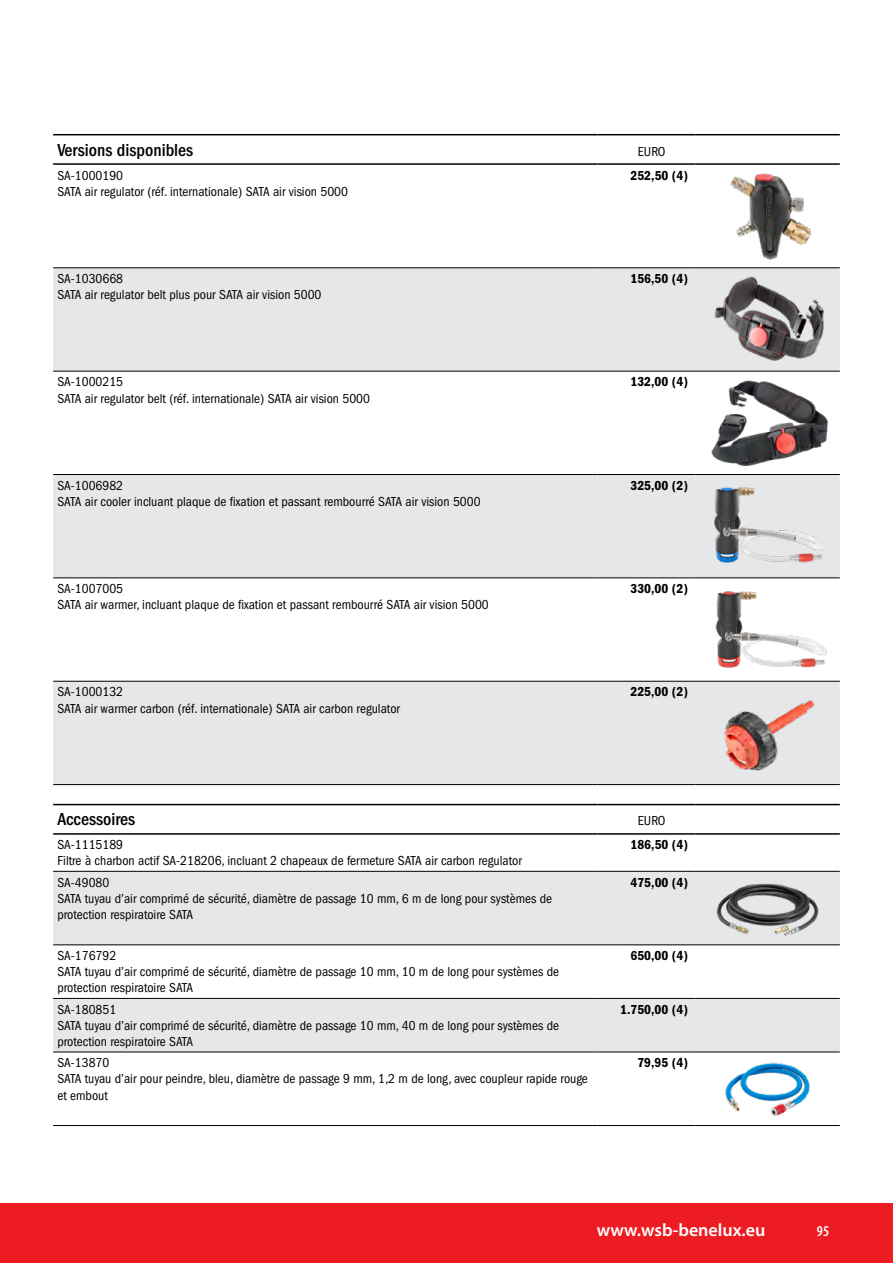
<style>
.page{position:relative;width:893px;height:1263px;background:#fff}
.page>*{position:absolute;margin:0;border:0;box-sizing:border-box;transform-origin:0 0}
.t1{font:500 condensed 18px "ITC Franklin Gothic Std";color:#000}
.t2{font:600 18px "Myriad Pro";color:#fff}
.t3{font:600 condensed 15px "Myriad Pro";color:#fff}
.t4{font:condensed 13.5px/16.2px "ITC Franklin Gothic Std";color:#000}
.t5{font:13.5px "ITC Franklin Gothic Std Dm Cd";color:#000}
</style>
<div class="page">
<svg style="left:53px;top:268px;width:787px;height:516px;fill:#e6e7e8"></svg>
<hr style="left:53px;top:134px;width:544px;height:1px;background:#000">
<hr style="left:597px;top:134px;width:98px;height:1px;background:#000">
<hr style="left:695px;top:134px;width:145px;height:1px;background:#000">
<hr style="left:53px;top:163px;width:544px;height:2px;background:#000">
<hr style="left:597px;top:163px;width:98px;height:2px;background:#000">
<hr style="left:695px;top:163px;width:145px;height:2px;background:#000">
<hr style="left:53px;top:267px;width:544px;height:1px;background:#000">
<hr style="left:597px;top:267px;width:98px;height:1px;background:#000">
<hr style="left:695px;top:267px;width:145px;height:1px;background:#000">
<hr style="left:53px;top:371px;width:544px;height:1px;background:#000">
<hr style="left:597px;top:371px;width:98px;height:1px;background:#000">
<hr style="left:695px;top:371px;width:145px;height:1px;background:#000">
<hr style="left:53px;top:474px;width:544px;height:1px;background:#000">
<hr style="left:597px;top:474px;width:98px;height:1px;background:#000">
<hr style="left:695px;top:474px;width:145px;height:1px;background:#000">
<hr style="left:53px;top:577px;width:544px;height:1px;background:#000">
<hr style="left:597px;top:577px;width:98px;height:1px;background:#000">
<hr style="left:695px;top:577px;width:145px;height:1px;background:#000">
<hr style="left:53px;top:681px;width:544px;height:1px;background:#000">
<hr style="left:597px;top:681px;width:98px;height:1px;background:#000">
<hr style="left:695px;top:681px;width:145px;height:1px;background:#000">
<hr style="left:53px;top:784px;width:544px;height:1px;background:#000">
<hr style="left:597px;top:784px;width:98px;height:1px;background:#000">
<hr style="left:695px;top:784px;width:145px;height:1px;background:#000">
<img style="left:730px;top:173px;width:82px;height:87px">
<img style="left:699px;top:274px;width:137px;height:91px">
<img style="left:699px;top:377px;width:137px;height:92px">
<img style="left:699px;top:480px;width:137px;height:92px">
<img style="left:699px;top:584px;width:137px;height:91px">
<img style="left:699px;top:687px;width:137px;height:92px">
<svg style="left:53px;top:872px;width:787px;height:179px;fill:#e6e7e8"></svg>
<hr style="left:53px;top:804px;width:544px;height:1px;background:#000">
<hr style="left:597px;top:804px;width:98px;height:1px;background:#000">
<hr style="left:695px;top:804px;width:145px;height:1px;background:#000">
<hr style="left:53px;top:833px;width:544px;height:2px;background:#000">
<hr style="left:597px;top:833px;width:98px;height:2px;background:#000">
<hr style="left:695px;top:833px;width:145px;height:2px;background:#000">
<hr style="left:53px;top:871px;width:544px;height:1px;background:#000">
<hr style="left:597px;top:871px;width:98px;height:1px;background:#000">
<hr style="left:695px;top:871px;width:145px;height:1px;background:#000">
<hr style="left:53px;top:944px;width:544px;height:1px;background:#000">
<hr style="left:597px;top:944px;width:98px;height:1px;background:#000">
<hr style="left:695px;top:944px;width:145px;height:1px;background:#000">
<hr style="left:53px;top:998px;width:544px;height:1px;background:#000">
<hr style="left:597px;top:998px;width:98px;height:1px;background:#000">
<hr style="left:695px;top:998px;width:145px;height:1px;background:#000">
<hr style="left:53px;top:1051px;width:544px;height:1px;background:#000">
<hr style="left:597px;top:1051px;width:98px;height:1px;background:#000">
<hr style="left:695px;top:1051px;width:145px;height:1px;background:#000">
<hr style="left:53px;top:1125px;width:544px;height:1px;background:#000">
<hr style="left:597px;top:1125px;width:98px;height:1px;background:#000">
<hr style="left:695px;top:1125px;width:145px;height:1px;background:#000">
<img style="left:699px;top:877px;width:137px;height:62px">
<img style="left:725px;top:1062px;width:85px;height:55px">
<div style="left:0;top:1203px;width:893px;height:60px;background:#ed1c23"></div>
<h1 class="t1" style="left:57px;top:139px;width:137px">Versions disponibles</h1>
<p class="t4" style="left:638px;top:143px;width:29px">EURO</p>
<p class="t4" style="left:57px;top:167px;width:292px">SA-1000190<br>SATA air regulator (réf. internationale) SATA air vision 5000</p>
<p class="t5" style="left:630px;top:167px;width:59px">252,50 (4)</p>
<p class="t4" style="left:57px;top:271px;width:266px">SA-1030668<br>SATA air regulator belt plus pour SATA air vision 5000</p>
<p class="t5" style="left:630px;top:271px;width:59px">156,50 (4)</p>
<p class="t4" style="left:57px;top:374px;width:314px">SA-1000215<br>SATA air regulator belt (réf. internationale) SATA air vision 5000</p>
<p class="t5" style="left:630px;top:374px;width:59px">132,00 (4)</p>
<p class="t4" style="left:57px;top:477px;width:425px">SA-1006982<br>SATA air cooler incluant plaque de fixation et passant rembourré SATA air vision 5000</p>
<p class="t5" style="left:630px;top:477px;width:59px">325,00 (2)</p>
<p class="t4" style="left:57px;top:581px;width:433px">SA-1007005<br>SATA air warmer, incluant plaque de fixation et passant rembourré SATA air vision 5000</p>
<p class="t5" style="left:630px;top:581px;width:59px">330,00 (2)</p>
<p class="t4" style="left:57px;top:684px;width:344px">SA-1000132<br>SATA air warmer carbon (réf. internationale) SATA air carbon regulator</p>
<p class="t5" style="left:630px;top:684px;width:59px">225,00 (2)</p>
<h1 class="t1" style="left:57px;top:809px;width:79px">Accessoires</h1>
<p class="t4" style="left:638px;top:813px;width:29px">EURO</p>
<p class="t4" style="left:57px;top:837px;width:466px">SA-1115189<br>Filtre à charbon actif SA-218206, incluant 2 chapeaux de fermeture SATA air carbon regulator</p>
<p class="t5" style="left:630px;top:837px;width:59px">186,50 (4)</p>
<p class="t4" style="left:57px;top:874px;width:496px">SA-49080<br>SATA tuyau d’air comprimé de sécurité, diamètre de passage 10 mm, 6 m de long pour systèmes de protection respiratoire SATA</p>
<p class="t5" style="left:630px;top:874px;width:59px">475,00 (4)</p>
<p class="t4" style="left:57px;top:948px;width:503px">SA-176792<br>SATA tuyau d’air comprimé de sécurité, diamètre de passage 10 mm, 10 m de long pour systèmes de protection respiratoire SATA</p>
<p class="t5" style="left:630px;top:948px;width:59px">650,00 (4)</p>
<p class="t4" style="left:57px;top:1001px;width:503px">SA-180851<br>SATA tuyau d’air comprimé de sécurité, diamètre de passage 10 mm, 40 m de long pour systèmes de protection respiratoire SATA</p>
<p class="t5" style="left:620px;top:1001px;width:69px">1.750,00 (4)</p>
<p class="t4" style="left:57px;top:1055px;width:532px">SA-13870<br>SATA tuyau d’air pour peindre, bleu, diamètre de passage 9 mm, 1,2 m de long, avec coupleur rapide rouge et embout</p>
<p class="t5" style="left:637px;top:1055px;width:52px">79,95 (4)</p>
<h1 class="t2" style="left:597px;top:1218px;width:170px">www.wsb-benelux.eu</h1>
<p class="t3" style="left:817px;top:1223px;width:14px">95</p>
</div>
